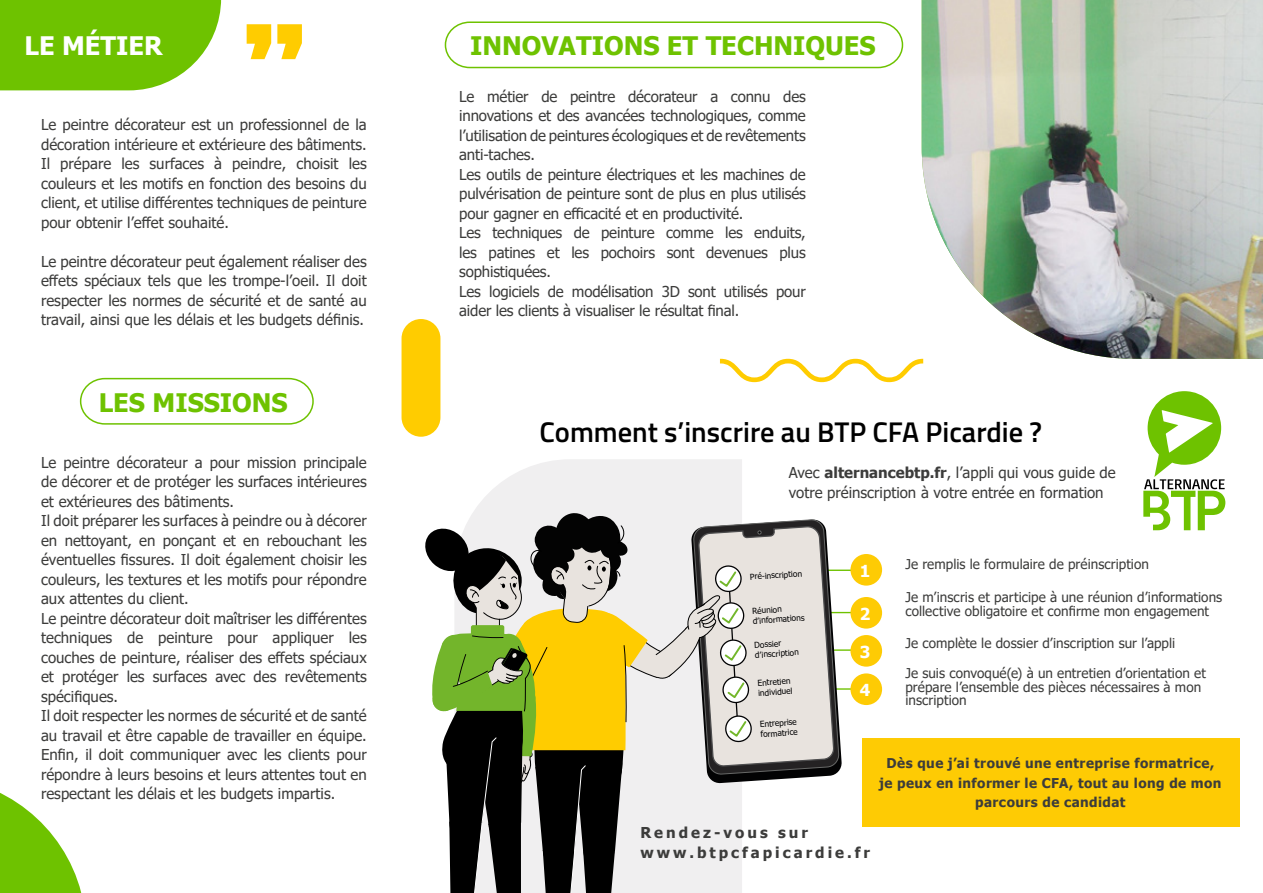
<style>
.page{position:relative;width:1263px;height:893px;background:#fff}
.page>*{position:absolute;margin:0;border:0;box-sizing:border-box;transform-origin:0 0}
.t1{font:600 28.5px "Titillium Web";color:#000}
.t2{font:700 25.5px "Tahoma";color:#6ec200}
.t3{font:700 25.5px "Tahoma";color:#fff}
.t4{font:700 16.5px "Tahoma";color:#fff}
.t5{font:15px/19.5px "Tahoma";color:#3c3c3b}
.t6{font:700 15px "Tahoma";letter-spacing:.2em;color:#3c3c3b}
.t7{font:13.5px/13.8px "Tahoma";letter-spacing:.005em;color:#3c3c3b}
.t8{font:700 13.5px/19.5px "Tahoma";letter-spacing:.03em;color:#3c3c3b;text-align:center}
.t9{font:8.25px/9.9px "Tahoma";color:#020203}
.s1{font-weight:700}
</style>
<div class="page">
<svg style="left:474px;top:459px;width:268px;height:53px;fill:#f0eff0"></svg>
<svg style="left:0;top:0;width:221px;height:90px;background:#7bc716"></svg>
<svg style="left:1143px;top:391px;width:82px;height:139px"></svg>
<hr style="left:756px;top:570px;width:112px;height:1px;background:#6ec200">
<hr style="left:756px;top:612px;width:112px;height:1px;background:#6ec200">
<hr style="left:756px;top:649px;width:112px;height:2px;background:#6ec200">
<hr style="left:756px;top:688px;width:117px;height:2px;background:#6ec200">
<div style="left:850px;top:554px;width:32px;height:32px;background:#fecb04;border-radius:50%"></div>
<div style="left:850px;top:597px;width:32px;height:32px;background:#fecb04;border-radius:50%"></div>
<div style="left:850px;top:635px;width:32px;height:32px;background:#fecb04;border-radius:50%"></div>
<div style="left:850px;top:673px;width:32px;height:32px;background:#fecb04;border-radius:50%"></div>
<svg style="left:425px;top:512px;width:417px;height:381px"></svg>
<div style="left:862px;top:738px;width:378px;height:88px;background:#fecb04"></div>
<div style="left:401px;top:319px;width:39px;height:118px;background:#fc0;border-radius:19px"></div>
<svg style="left:247px;top:24px;width:55px;height:35px"></svg>
<svg style="left:79px;top:377px;width:235px;height:48px"></svg>
<svg style="left:444px;top:21px;width:460px;height:48px"></svg>
<svg style="left:0;top:793px;width:82px;height:100px"></svg>
<img style="left:922px;top:0;width:341px;height:359px">
<svg style="left:720px;top:359px;width:203px;height:23px"></svg>
<h2 class="t3" style="left:24px;top:28px;width:140px">LE MÉTIER</h2>
<h2 class="t2" style="left:470px;top:28px;width:407px">INNOVATIONS ET TECHNIQUES</h2>
<p class="t5" style="left:41px;top:116px;width:327px;text-align:justify">Le peintre décorateur est un professionnel de la décoration intérieure et extérieure des bâtiments.<br>Il prépare les surfaces à peindre, choisit les couleurs et les motifs en fonction des besoins du client, et utilise différentes techniques de peinture pour obtenir l’effet souhaité.</p>
<p class="t5" style="left:41px;top:253px;width:327px;text-align:justify">Le peintre décorateur peut également réaliser des effets spéciaux tels que les trompe-l’oeil. Il doit respecter les normes de sécurité et de santé au travail, ainsi que les délais et les budgets définis.</p>
<h2 class="t2" style="left:99px;top:385px;width:191px">LES MISSIONS</h2>
<p class="t5" style="left:41px;top:453px;width:327px">Le peintre décorateur a pour mission principale de décorer et de protéger les surfaces intérieures et extérieures des bâtiments.<br>Il doit préparer les surfaces à peindre ou à décorer en nettoyant, en ponçant et en rebouchant les éventuelles fissures. Il doit également choisir les couleurs, les textures et les motifs pour répondre aux attentes du client.<br>Le peintre décorateur doit maîtriser les différentes techniques de peinture pour appliquer les couches de peinture, réaliser des effets spéciaux et protéger les surfaces avec des revêtements spécifiques.<br>Il doit respecter les normes de sécurité et de santé au travail et être capable de travailler en équipe.<br>Enfin, il doit communiquer avec les clients pour répondre à leurs besoins et leurs attentes tout en respectant les délais et les budgets impartis.</p>
<p class="t5" style="left:459px;top:88px;width:348px">Le métier de peintre décorateur a connu des innovations et des avancées technologiques, comme l’utilisation de peintures écologiques et de revêtements anti-taches.<br>Les outils de peinture électriques et les machines de pulvérisation de peinture sont de plus en plus utilisés pour gagner en efficacité et en productivité.<br>Les techniques de peinture comme les enduits, les patines et les pochoirs sont devenues plus sophistiquées.<br>Les logiciels de modélisation 3D sont utilisés pour aider les clients à visualiser le résultat final.</p>
<h1 class="t1" style="left:540px;top:410px;width:504px">Comment s’inscrire au BTP CFA Picardie ?</h1>
<p class="t5" style="left:789px;top:464px;width:328px">Avec <span class="s1">alternancebtp.fr</span>, l’appli qui vous guide de votre préinscription à votre entrée en formation</p>
<p class="t9" style="left:750px;top:572px;width:54px;rotate:-4deg">Pré-inscription</p>
<p class="t9" style="left:752px;top:607px;width:53px;rotate:-4deg">Réunion d’informations</p>
<p class="t9" style="left:754px;top:640px;width:45px;rotate:-4deg">Dossier d’inscription</p>
<p class="t9" style="left:757px;top:679px;width:36px;rotate:-4deg">Entretien individuel</p>
<p class="t9" style="left:760px;top:720px;width:39px;rotate:-4deg">Entreprise formatrice</p>
<p class="t6" style="left:640px;top:822px;width:169px">Rendez-vous sur</p>
<p class="t4" style="left:860px;top:559px;width:12px">1</p>
<p class="t4" style="left:860px;top:602px;width:12px">2</p>
<p class="t4" style="left:860px;top:640px;width:12px">3</p>
<p class="t4" style="left:860px;top:678px;width:12px">4</p>
<p class="t6" style="left:640px;top:842px;width:231px">www.btpcfapicardie.fr</p>
<p class="t7" style="left:905px;top:558px;width:245px">Je remplis le formulaire de préinscription</p>
<p class="t7" style="left:905px;top:591px;width:318px">Je m’inscris et participe à une réunion d’informations collective obligatoire et confirme mon engagement</p>
<p class="t7" style="left:905px;top:637px;width:271px">Je complète le dossier d’inscription sur l’appli</p>
<p class="t7" style="left:905px;top:667px;width:302px">Je suis convoqué(e) à un entretien d’orientation et prépare l’ensemble des pièces nécessaires à mon inscription</p>
<p class="t8" style="left:879px;top:754px;width:344px">Dès que j’ai trouvé une entreprise formatrice, je peux en informer le CFA, tout au long de mon parcours de candidat</p>
</div>
